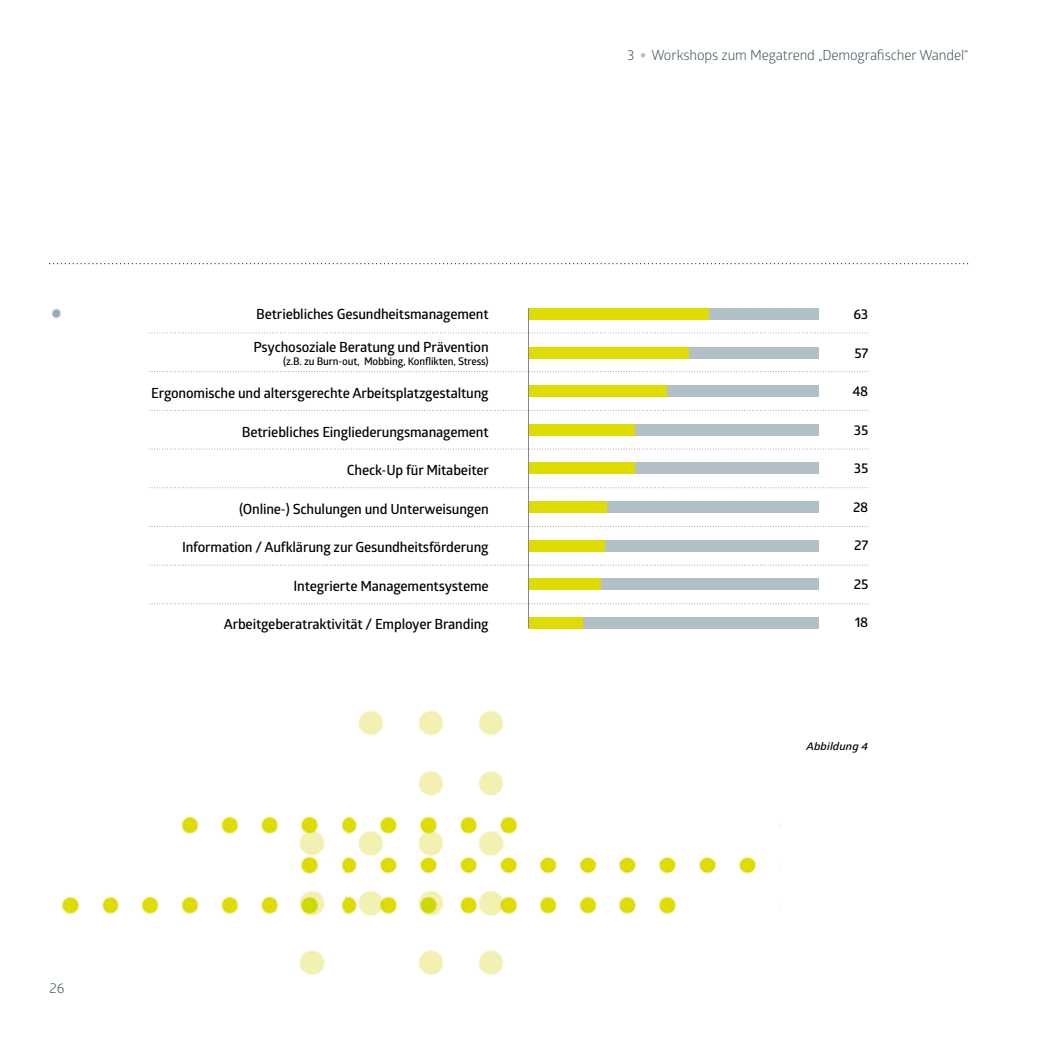
<style>
.page{position:relative;width:1042px;height:1042px;background:#fff}
.page>*{position:absolute;margin:0;border:0;box-sizing:border-box;transform-origin:0 0}
.t1{font:600 14px "Glober";letter-spacing:-.01em;color:#000}
.t2{font:14px "Glober";letter-spacing:-.01em;color:#334a53}
.t3{font:600 10.5px "Glober";letter-spacing:-.01em;color:#000}
.t4{font:italic 600 10.5px "Glober";color:#000;scale:1.11 1}
</style>
<div class="page">
<svg style="left:49px;top:263px;width:919px;height:1px"></svg>
<img style="left:52px;top:308px;width:9px;height:11px">
<svg style="left:641px;top:53px;width:4px;height:4px"></svg>
<div style="left:529px;top:308px;width:290px;height:11px;background:#b1bfc7"></div>
<div style="left:528px;top:347px;width:290px;height:11px;background:#b1bfc7"></div>
<div style="left:528px;top:617px;width:290px;height:11px;background:#b1bfc7"></div>
<div style="left:528px;top:579px;width:290px;height:11px;background:#b1bfc7"></div>
<div style="left:528px;top:540px;width:290px;height:11px;background:#b1bfc7"></div>
<div style="left:528px;top:501px;width:290px;height:11px;background:#b1bfc7"></div>
<div style="left:528px;top:463px;width:290px;height:11px;background:#b1bfc7"></div>
<div style="left:528px;top:424px;width:290px;height:11px;background:#b1bfc7"></div>
<div style="left:528px;top:386px;width:290px;height:11px;background:#b1bfc7"></div>
<div style="left:529px;top:308px;width:180px;height:11px;background:#dedc00"></div>
<div style="left:528px;top:347px;width:161px;height:11px;background:#dedc00"></div>
<div style="left:528px;top:617px;width:55px;height:11px;background:#dedc00"></div>
<div style="left:528px;top:579px;width:73px;height:11px;background:#dedc00"></div>
<div style="left:528px;top:540px;width:77px;height:11px;background:#dedc00"></div>
<div style="left:528px;top:501px;width:79px;height:11px;background:#dedc00"></div>
<div style="left:528px;top:463px;width:106px;height:11px;background:#dedc00"></div>
<div style="left:528px;top:424px;width:106px;height:11px;background:#dedc00"></div>
<div style="left:528px;top:386px;width:139px;height:11px;background:#dedc00"></div>
<hr style="left:528px;top:308px;width:1px;height:320px;background:#868786">
<svg style="left:149px;top:603px;width:719px;height:1px"></svg>
<svg style="left:149px;top:332px;width:719px;height:1px"></svg>
<svg style="left:149px;top:371px;width:719px;height:1px"></svg>
<svg style="left:149px;top:410px;width:719px;height:1px"></svg>
<svg style="left:149px;top:448px;width:719px;height:1px"></svg>
<svg style="left:149px;top:487px;width:719px;height:1px"></svg>
<svg style="left:149px;top:526px;width:719px;height:1px"></svg>
<svg style="left:149px;top:565px;width:719px;height:1px"></svg>
<img style="left:61px;top:816px;width:718px;height:100px">
<img style="left:358px;top:710px;width:146px;height:86px">
<img style="left:299px;top:950px;width:205px;height:26px">
<div style="left:254px;top:749px;width:151px;height:52px;background:#fff"></div>
<div style="left:339px;top:944px;width:66px;height:52px;background:#fff"></div>
<div style="left:58px;top:836px;width:228px;height:52px;background:#fff"></div>
<div style="left:537px;top:792px;width:223px;height:51px;background:#fff"></div>
<div style="left:685px;top:888px;width:94px;height:50px;background:#fff"></div>
<p class="t1" style="left:256px;top:304px;width:234px">Betriebliches Gesundheitsmanagement</p>
<p class="t1" style="left:253px;top:337px;width:237px">Psychosoziale Beratung und Prävention</p>
<p class="t3" style="left:283px;top:354px;width:207px">(z.B. zu Burn-out, Mobbing, Konflikten, Stress)</p>
<p class="t1" style="left:151px;top:383px;width:339px">Ergonomische und altersgerechte Arbeitsplatzgestaltung</p>
<p class="t1" style="left:242px;top:422px;width:248px">Betriebliches Eingliederungsmanagement</p>
<p class="t1" style="left:347px;top:460px;width:144px">Check-Up für Mitabeiter</p>
<p class="t1" style="left:239px;top:499px;width:251px">(Online-) Schulungen und Unterweisungen</p>
<p class="t1" style="left:182px;top:537px;width:308px">Information / Aufklärung zur Gesundheitsförderung</p>
<p class="t1" style="left:293px;top:576px;width:197px">Integrierte Managementsysteme</p>
<p class="t1" style="left:224px;top:614px;width:266px">Arbeitgeberatraktivität / Employer Branding</p>
<p class="t2" style="left:50px;top:978px;width:16px">26</p>
<p class="t2" style="left:627px;top:45px;width:343px">3 Workshops zum Megatrend „Demografischer Wandel“</p>
<p class="t1" style="left:853px;top:304px;width:16px">63</p>
<p class="t1" style="left:854px;top:343px;width:15px">57</p>
<p class="t1" style="left:852px;top:381px;width:17px">48</p>
<p class="t1" style="left:854px;top:420px;width:16px">35</p>
<p class="t1" style="left:854px;top:458px;width:16px">35</p>
<p class="t1" style="left:853px;top:497px;width:17px">28</p>
<p class="t1" style="left:854px;top:535px;width:16px">27</p>
<p class="t1" style="left:854px;top:574px;width:16px">25</p>
<p class="t1" style="left:854px;top:612px;width:15px">18</p>
<p class="t4" style="left:806px;top:738px;width:57px">Abbildung 4</p>
</div>
